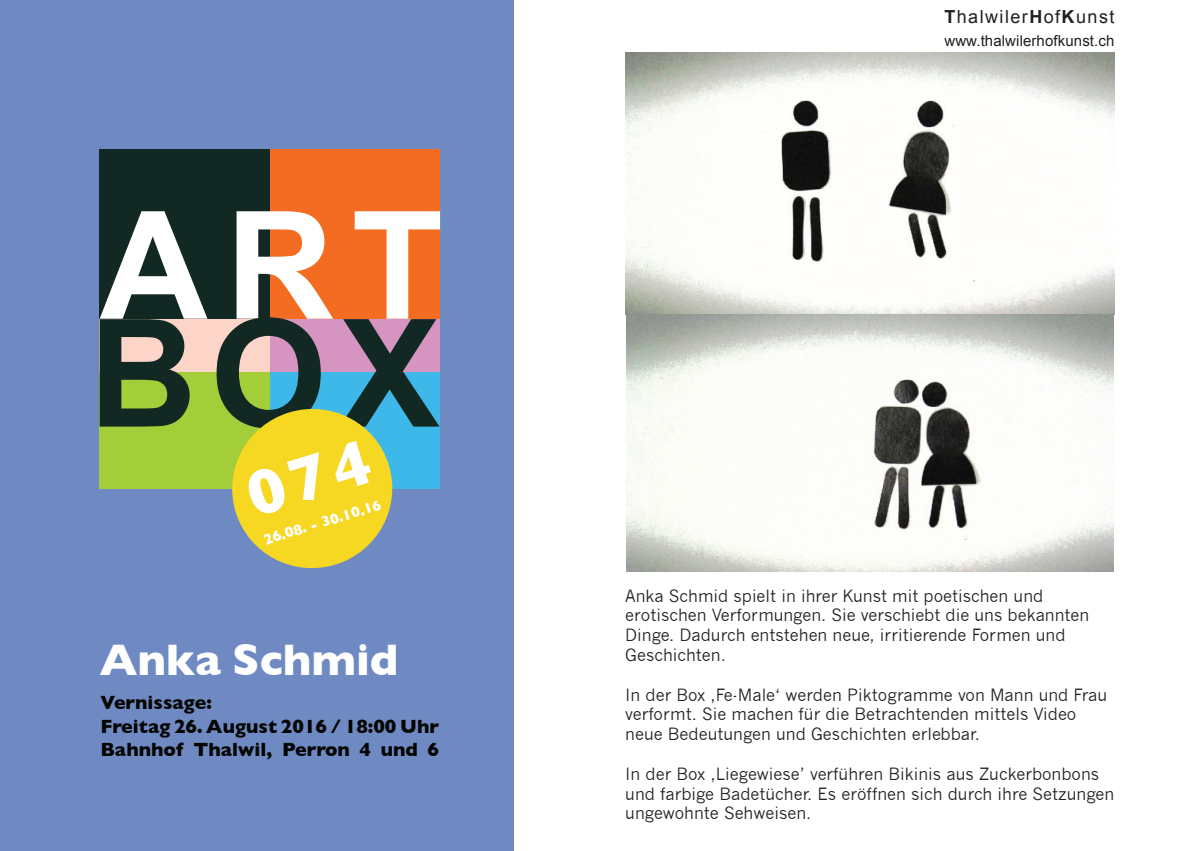
<style>
.page{position:relative;width:1191px;height:851px;background:#fff}
.page>*{position:absolute;margin:0;border:0;box-sizing:border-box;transform-origin:0 0}
.t1{font:700 150px "Arial";color:#fff}
.t2{font:700 150px "Arial";color:#122822}
.t3{font:700 45px "Gill Sans";color:#fff}
.t4{font:700 19.5px/23.4px "Gill Sans";color:#040503}
.t5{font:18px "Arial";letter-spacing:.08em;color:#231f20}
.t6{font:16.5px/19.8px "News Gothic";color:#231f20}
.t7{font:15px "Arial";letter-spacing:.005em;color:#231f20}
.t8{font:700 15px "Gill Sans";color:#fff}
.s1{font-weight:700}
</style>
<div class="page">
<div style="left:0;top:0;width:514px;height:850px;background:#6f8ac3"></div>
<div style="left:270px;top:319px;width:170px;height:53px;background:#d694c1"></div>
<div style="left:270px;top:372px;width:170px;height:116px;background:#3db8e8"></div>
<div style="left:100px;top:319px;width:170px;height:169px;background:#fcd5c8"></div>
<div style="left:100px;top:372px;width:170px;height:116px;background:#a3cd39"></div>
<div style="left:270px;top:149px;width:170px;height:170px;background:#f36c21"></div>
<div style="left:100px;top:149px;width:170px;height:170px;background:#122822"></div>
<img style="left:625px;top:52px;width:489px;height:519px">
<svg style="left:223px;top:409px;width:179px;height:160px"></svg>
<h1 class="t1" style="left:100px;top:167px;width:345px">ART</h1>
<h1 class="t2" style="left:89px;top:275px;width:352px">BOX</h1>
<p class="t8" style="left:261px;top:531px;width:124px;rotate:-17deg">26.08. - 30.10.16</p>
<h2 class="t3" style="left:100px;top:633px;width:300px">Anka Schmid</h2>
<p class="t4" style="left:100px;top:691px;width:340px">Vernissage:<br>Freitag 26. August 2016 / 18:00 Uhr<br>Bahnhof Thalwil, Perron 4 und 6</p>
<p class="t5" style="left:944px;top:5px;width:171px"><span class="s1">T</span>halwiler<span class="s1">H</span>of<span class="s1">K</span>unst</p>
<p class="t7" style="left:944px;top:31px;width:171px">www.thalwilerhofkunst.ch</p>
<p class="t6" style="left:625px;top:585px;width:465px">Anka Schmid spielt in ihrer Kunst mit poetischen und erotischen Verformungen. Sie verschiebt die uns bekannten Dinge. Dadurch entstehen neue, irritierende Formen und Geschichten.</p>
<p class="t6" style="left:625px;top:684px;width:483px">In der Box ‚Fe-Male‘ werden Piktogramme von Mann und Frau verformt. Sie machen für die Betrachtenden mittels Video neue Bedeutungen und Geschichten erlebbar.</p>
<p class="t6" style="left:625px;top:763px;width:490px">In der Box ‚Liegewiese’ verführen Bikinis aus Zuckerbonbons und farbige Badetücher. Es eröffnen sich durch ihre Setzungen ungewohnte Sehweisen.</p>
</div>
